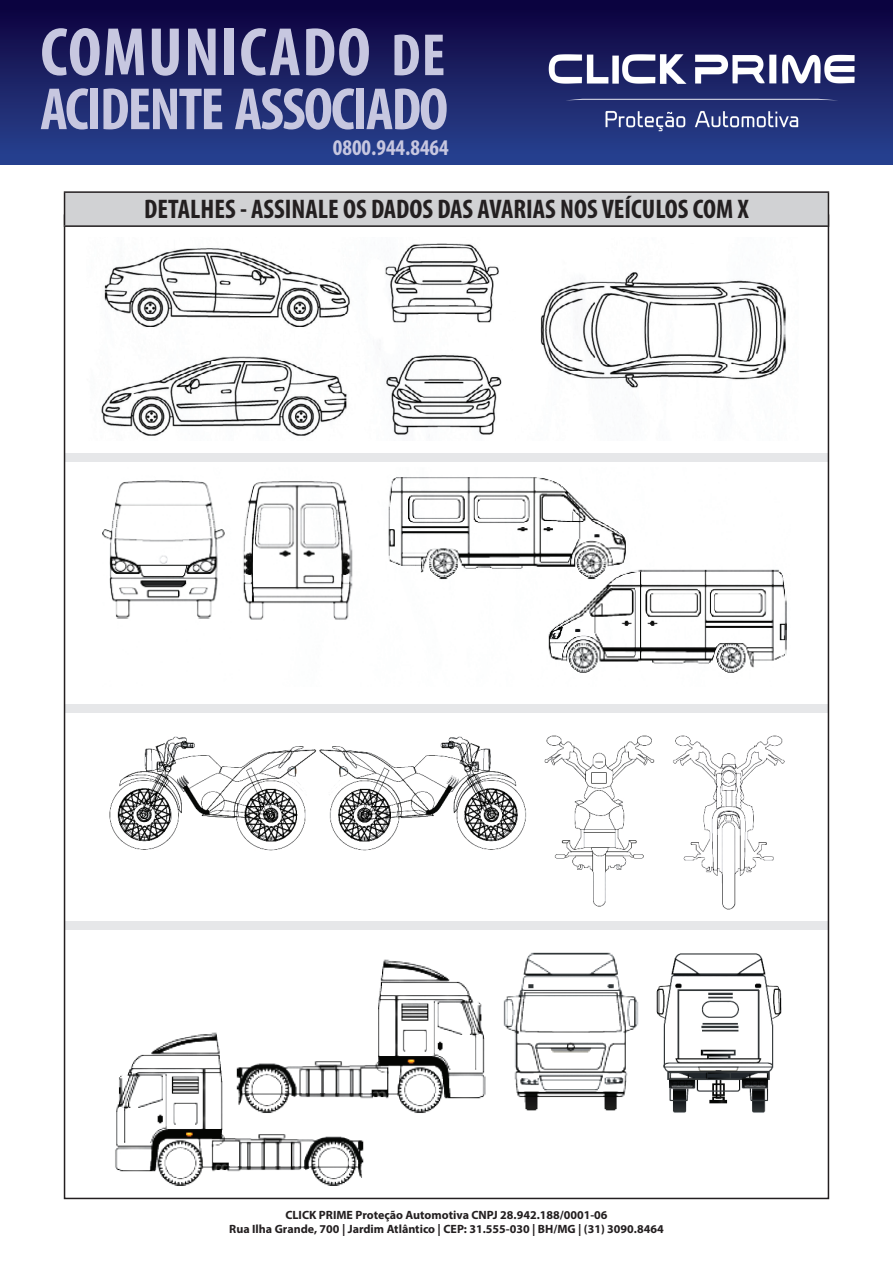
<style>
.page{position:relative;width:893px;height:1263px;background:#fff}
.page>*{position:absolute;margin:0;border:0;box-sizing:border-box;transform-origin:0 0}
.t1{font:700 condensed 69px "Myriad Pro";letter-spacing:.02em;color:#c7c7e0}
.t2{font:700 condensed 60px "Myriad Pro";letter-spacing:-.03em;color:#c7c7e0}
.t3{font:700 condensed 27px "Myriad Pro";color:#231f20}
.t4{font:700 condensed 22.5px "Myriad Pro";color:#c7c7e0}
.t5{font:700 12px/14.4px "Myriad Pro";color:#231f20;text-align:center}
.s1{font-size:60px}
</style>
<div class="page">
<div style="left:0;top:0;width:893px;height:165px;background:linear-gradient(to bottom,#0d013c,#294491)"></div>
<img style="left:540px;top:44px;width:326px;height:93px">
<div style="left:65px;top:704px;width:763px;height:8px;background:#e6e7e9"></div>
<div style="left:65px;top:921px;width:763px;height:8px;background:#e6e7e9"></div>
<div style="left:65px;top:454px;width:763px;height:8px;background:#e6e7e9"></div>
<img style="left:101px;top:243px;width:685px;height:193px">
<div style="left:65px;top:192px;width:763px;height:34px;background:#d1d2d4"></div>
<hr style="left:64px;top:191px;width:765px;height:2px;background:#231f20">
<hr style="left:64px;top:193px;width:1px;height:32px;background:#231f20">
<hr style="left:828px;top:193px;width:1px;height:32px;background:#231f20">
<hr style="left:64px;top:225px;width:765px;height:2px;background:#231f20">
<img style="left:102px;top:477px;width:685px;height:196px">
<img style="left:109px;top:735px;width:676px;height:175px">
<img style="left:115px;top:952px;width:667px;height:234px">
<h1 class="t1" style="left:40px;top:9px;width:406px">COMUNICADO <span class="s1">DE</span></h1>
<h2 class="t2" style="left:40px;top:72px;width:409px">ACIDENTE ASSOCIADO</h2>
<h3 class="t4" style="left:333px;top:133px;width:117px">0800.944.8464</h3>
<p class="t3" style="left:144px;top:192px;width:606px">DETALHES - ASSINALE OS DADOS DAS AVARIAS NOS VEÍCULOS COM X</p>
<p class="t5" style="left:229px;top:1207px;width:436px">CLICK PRIME Proteção Automotiva CNPJ 28.942.188/0001-06<br>Rua Ilha Grande, 700 | Jardim Atlântico | CEP: 31.555-030 | BH/MG | (31) 3090.8464</p>
</div>
